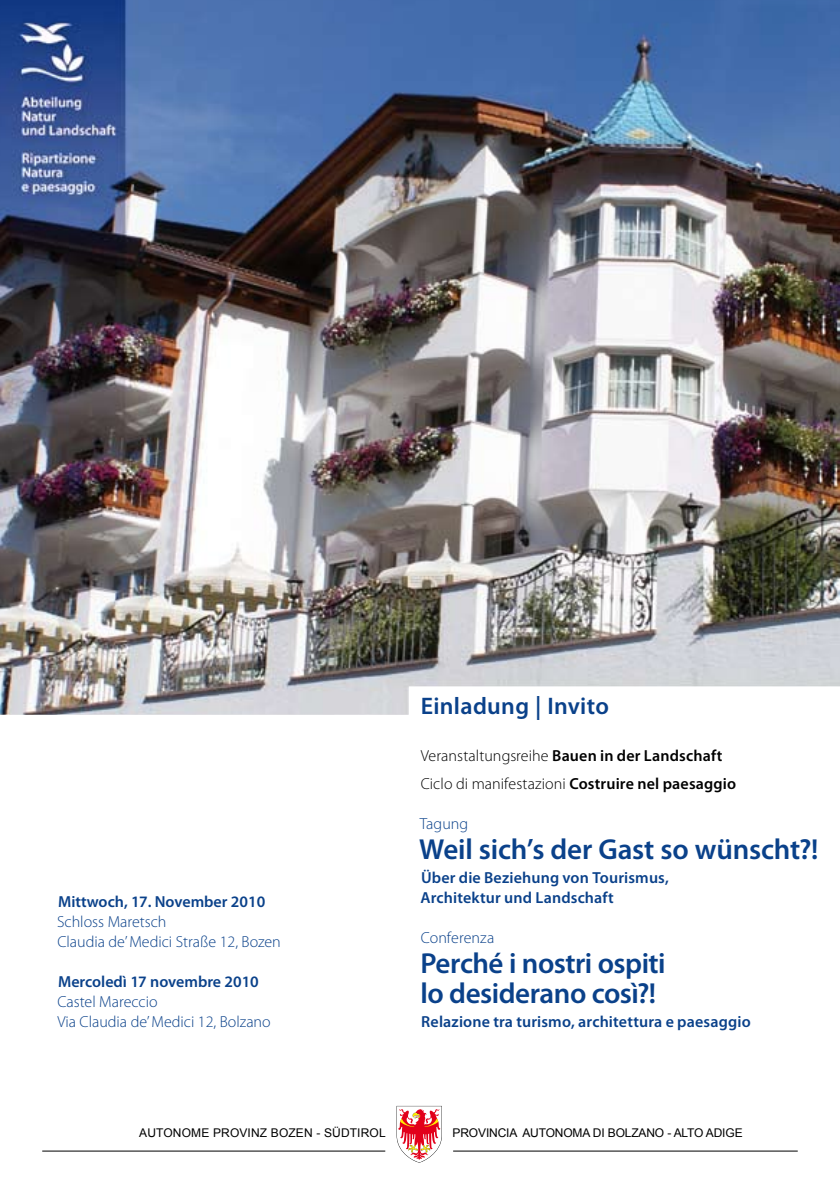
<style>
.page{position:relative;width:840px;height:1191px;background:#fff}
.page>*{position:absolute;margin:0;border:0;box-sizing:border-box;transform-origin:0 0}
.t1{font:600 29px/30px "Myriad Pro";letter-spacing:-.015em;color:#0a418a}
.t2{font:600 24px "Myriad Pro";letter-spacing:.015em;color:#0a418a}
.t3{font:600 16px/20px "Myriad Pro";letter-spacing:.01em;color:#0a418a}
.t4{font:300 16px/20px "Myriad Pro";color:#0a418a}
.t5{font:600 16px/28px "Myriad Pro";letter-spacing:.01em;color:#000}
.t6{font:12px "Arial";letter-spacing:-.01em;color:#000}
.t7{font:12px "Arial";letter-spacing:.01em;color:#000}
.s1{font-weight:300}
</style>
<div class="page">
<img style="left:125px;top:0;width:714px;height:714px">
<img style="left:0;top:0;width:125px;height:714px">
<img style="left:13px;top:87px;width:115px;height:119px">
<svg style="left:22px;top:96px;width:93px;height:38px;background:#5c6fa3"></svg>
<svg style="left:22px;top:153px;width:73px;height:40px;background:#6e81b0"></svg>
<img style="left:11px;top:14px;width:83px;height:79px">
<img style="left:13px;top:87px;width:81px;height:6px">
<svg style="left:20px;top:22px;width:51px;height:21px"></svg>
<svg style="left:21px;top:56px;width:62px;height:25px"></svg>
<svg style="left:63px;top:43px;width:8px;height:22px"></svg>
<hr style="left:42px;top:1150px;width:343px;height:1px;background:#000">
<hr style="left:453px;top:1150px;width:344px;height:1px;background:#000">
<svg style="left:396px;top:1106px;width:45px;height:56px"></svg>
<p class="t3" style="left:58px;top:891px;width:209px">Mittwoch, 17. November 2010</p>
<p class="t4" style="left:57px;top:911px;width:225px">Schloss Maretsch<br>Claudia de’ Medici Straße 12, Bozen</p>
<p class="t3" style="left:58px;top:971px;width:202px">Mercoledì 17 novembre 2010</p>
<p class="t4" style="left:57px;top:991px;width:215px">Castel Mareccio<br>Via Claudia de’ Medici 12, Bolzano</p>
<h2 class="t2" style="left:420px;top:691px;width:190px">Einladung | Invito</h2>
<p class="t5" style="left:420px;top:741px;width:317px"><span class="s1">Veranstaltungsreihe</span> Bauen in der Landschaft<br><span class="s1">Ciclo di manifestazioni</span> Costruire nel paesaggio</p>
<p class="t4" style="left:419px;top:813px;width:50px">Tagung</p>
<h1 class="t1" style="left:419px;top:833px;width:400px">Weil sich’s der Gast so wünscht?!</h1>
<p class="t3" style="left:420px;top:867px;width:250px">Über die Beziehung von Tourismus,<br>Architektur und Landschaft</p>
<p class="t4" style="left:420px;top:927px;width:75px">Conferenza</p>
<h1 class="t1" style="left:420px;top:947px;width:246px">Perché i nostri ospiti lo desiderano così?!</h1>
<p class="t3" style="left:421px;top:1011px;width:331px">Relazione tra turismo, architettura e paesaggio</p>
<p class="t7" style="left:139px;top:1126px;width:248px">AUTONOME PROVINZ BOZEN - SÜDTIROL</p>
<p class="t6" style="left:452px;top:1126px;width:291px">PROVINCIA AUTONOMA DI BOLZANO - ALTO ADIGE</p>
</div>
